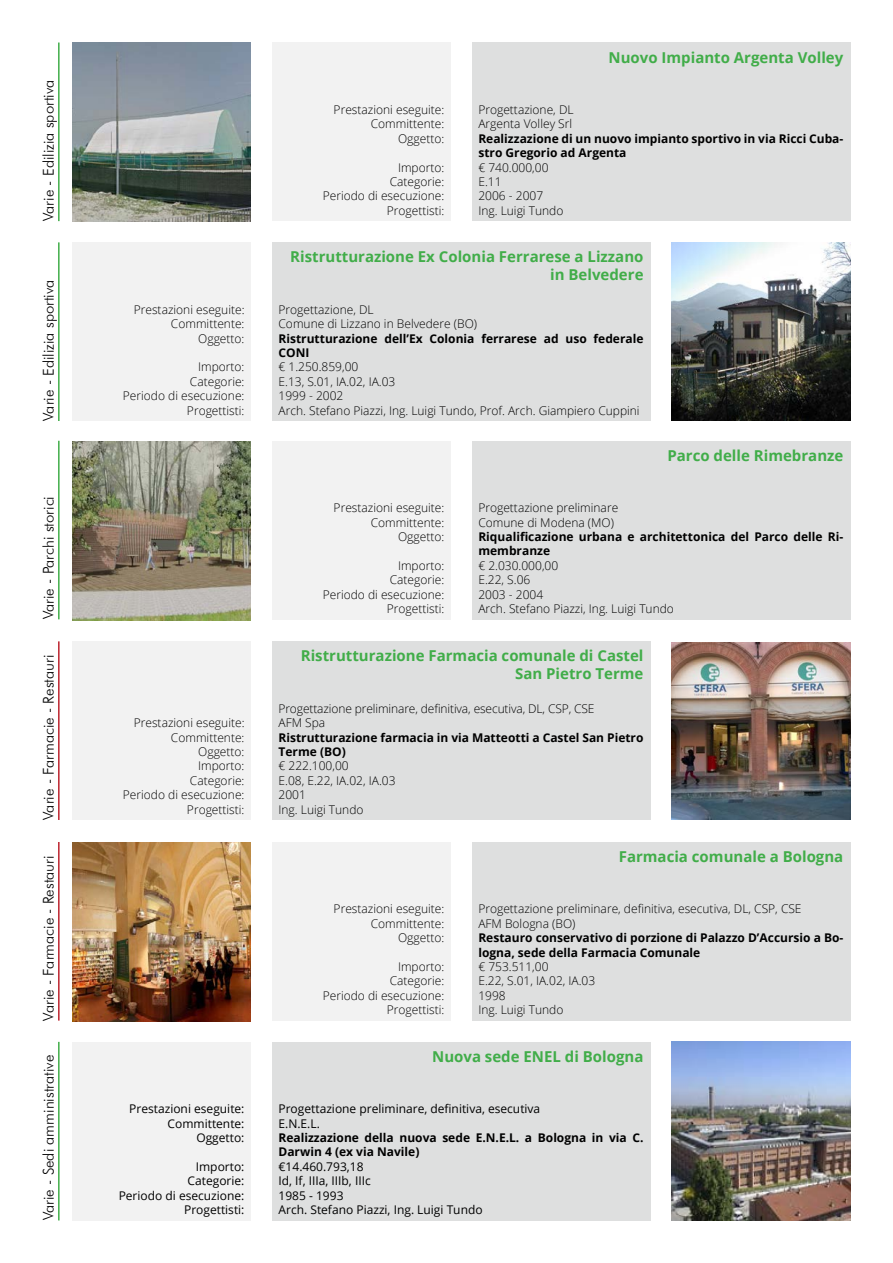
<style>
.page{position:relative;width:893px;height:1263px;background:#fff}
.page>*{position:absolute;margin:0;border:0;box-sizing:border-box;transform-origin:0 0}
.t1{font:700 15px/18px "Open Sans";color:#41ad49;text-align:right}
.t2{font:300 15px "Futura BT";color:#000}
.t3{font:300 12px/14.4px "Open Sans";color:#000}
.t4{font:700 12px/14.4px "Open Sans";color:#000}
.t5{font:12px/14.4px "Open Sans";color:#000;text-align:right}
</style>
<div class="page">
<img style="left:672px;top:242px;width:178px;height:179px">
<div style="left:72px;top:242px;width:179px;height:179px;background:#f2f2f2"></div>
<div style="left:272px;top:242px;width:379px;height:179px;background:#dedfdf"></div>
<hr style="left:58px;top:242px;width:2px;height:179px;background:#41ad49">
<img style="left:72px;top:43px;width:179px;height:178px">
<div style="left:272px;top:43px;width:179px;height:178px;background:#f2f2f2"></div>
<div style="left:472px;top:43px;width:378px;height:178px;background:#dedfdf"></div>
<hr style="left:58px;top:43px;width:2px;height:178px;background:#41ad49">
<img style="left:72px;top:441px;width:179px;height:179px">
<div style="left:272px;top:441px;width:179px;height:178px;background:#f2f2f2"></div>
<div style="left:472px;top:441px;width:378px;height:178px;background:#dedfdf"></div>
<hr style="left:58px;top:441px;width:2px;height:178px;background:#41ad49">
<img style="left:672px;top:1042px;width:178px;height:178px">
<div style="left:72px;top:1042px;width:179px;height:178px;background:#f2f2f2"></div>
<div style="left:272px;top:1042px;width:379px;height:178px;background:#dedfdf"></div>
<hr style="left:58px;top:1042px;width:2px;height:178px;background:#41ad49">
<img style="left:672px;top:642px;width:178px;height:178px">
<div style="left:72px;top:641px;width:179px;height:179px;background:#f2f2f2"></div>
<div style="left:272px;top:641px;width:379px;height:179px;background:#dedfdf"></div>
<hr style="left:58px;top:641px;width:2px;height:179px;background:#bc232e">
<img style="left:72px;top:843px;width:179px;height:178px">
<div style="left:272px;top:842px;width:179px;height:178px;background:#f2f2f2"></div>
<div style="left:472px;top:842px;width:378px;height:178px;background:#dedfdf"></div>
<hr style="left:58px;top:842px;width:2px;height:178px;background:#bc232e">
<p class="t2" style="left:39px;top:221px;width:143px;rotate:-90deg">Varie - Edilizia sportiva</p>
<p class="t2" style="left:39px;top:421px;width:143px;rotate:-90deg">Varie - Edilizia sportiva</p>
<p class="t2" style="left:39px;top:619px;width:125px;rotate:-90deg">Varie - Parchi storici</p>
<p class="t2" style="left:39px;top:820px;width:167px;rotate:-90deg">Varie - Farmacie - Restauri</p>
<p class="t2" style="left:39px;top:1020px;width:167px;rotate:-90deg">Varie - Farmacie - Restauri</p>
<p class="t2" style="left:39px;top:1220px;width:167px;rotate:-90deg">Varie - Sedi amministrative</p>
<p class="t3" style="left:134px;top:302px;width:112px;text-align:right">Prestazioni eseguite:<br>Committente:<br>Oggetto:</p>
<p class="t3" style="left:123px;top:359px;width:123px;text-align:right">Importo:<br>Categorie:<br>Periodo di esecuzione:<br>Progettisti:</p>
<p class="t3" style="left:123px;top:715px;width:123px;text-align:right">Prestazioni eseguite:<br>Committente:<br>Oggetto:<br>Importo:<br>Categorie:<br>Periodo di esecuzione:<br>Progettisti:</p>
<p class="t5" style="left:129px;top:1101px;width:117px">Prestazioni eseguite:<br>Committente:<br>Oggetto:</p>
<p class="t5" style="left:119px;top:1159px;width:127px">Importo:<br>Categorie:<br>Periodo di esecuzione:<br>Progettisti:</p>
<p class="t3" style="left:334px;top:102px;width:112px;text-align:right">Prestazioni eseguite:<br>Committente:<br>Oggetto:</p>
<p class="t3" style="left:323px;top:160px;width:123px;text-align:right">Importo:<br>Categorie:<br>Periodo di esecuzione:<br>Progettisti:</p>
<p class="t1" style="left:608px;top:48px;width:236px">Nuovo Impianto Argenta Volley</p>
<p class="t3" style="left:478px;top:102px;width:97px">Progettazione, DL<br>Argenta Volley Srl</p>
<p class="t4" style="left:478px;top:131px;width:366px">Realizzazione di un nuovo impianto sportivo in via Ricci Cuba&shy;stro Gregorio ad Argenta</p>
<p class="t3" style="left:478px;top:160px;width:87px">€ 740.000,00<br>E.11<br>2006 - 2007<br>Ing. Luigi Tundo</p>
<p class="t1" style="left:290px;top:248px;width:355px">Ristrutturazione Ex Colonia Ferrarese a Lizzano in Belvedere</p>
<p class="t3" style="left:278px;top:302px;width:200px">Progettazione, DL<br>Comune di Lizzano in Belvedere (BO)</p>
<p class="t4" style="left:278px;top:331px;width:366px">Ristrutturazione dell’Ex Colonia ferrarese ad uso federale<br>CONI</p>
<p class="t3" style="left:278px;top:359px;width:363px">€ 1.250.859,00<br>E.13, S.01, IA.02, IA.03<br>1999 - 2002<br>Arch. Stefano Piazzi, Ing. Luigi Tundo, Prof. Arch. Giampiero Cuppini</p>
<p class="t1" style="left:667px;top:446px;width:177px">Parco delle Rimebranze</p>
<p class="t3" style="left:334px;top:500px;width:112px;text-align:right">Prestazioni eseguite:<br>Committente:<br>Oggetto:</p>
<p class="t3" style="left:323px;top:558px;width:123px;text-align:right">Importo:<br>Categorie:<br>Periodo di esecuzione:<br>Progettisti:</p>
<p class="t3" style="left:478px;top:500px;width:141px">Progettazione preliminare<br>Comune di Modena (MO)</p>
<p class="t4" style="left:478px;top:529px;width:366px">Riqualificazione urbana e architettonica del Parco delle Ri&shy;membranze</p>
<p class="t3" style="left:478px;top:558px;width:197px">€ 2.030.000,00<br>E.22, S.06<br>2003 - 2004<br>Arch. Stefano Piazzi, Ing. Luigi Tundo</p>
<p class="t1" style="left:301px;top:646px;width:344px">Ristrutturazione Farmacia comunale di Castel<br>San Pietro Terme</p>
<p class="t3" style="left:278px;top:701px;width:318px">Progettazione preliminare, definitiva, esecutiva, DL, CSP, CSE<br>AFM Spa</p>
<p class="t4" style="left:278px;top:730px;width:366px">Ristrutturazione farmacia in via Matteotti a Castel San Pietro<br>Terme (BO)</p>
<p class="t3" style="left:278px;top:758px;width:119px">€ 222.100,00<br>E.08, E.22, IA.02, IA.03<br>2001<br>Ing. Luigi Tundo</p>
<p class="t3" style="left:334px;top:901px;width:112px;text-align:right">Prestazioni eseguite:<br>Committente:<br>Oggetto:</p>
<p class="t3" style="left:323px;top:959px;width:123px;text-align:right">Importo:<br>Categorie:<br>Periodo di esecuzione:<br>Progettisti:</p>
<p class="t1" style="left:619px;top:847px;width:226px">Farmacia comunale a Bologna</p>
<p class="t3" style="left:478px;top:901px;width:325px">Progettazione preliminare, definitiva, esecutiva, DL, CSP, CSE<br>AFM Bologna (BO)</p>
<p class="t4" style="left:478px;top:930px;width:366px">Restauro conservativo di porzione di Palazzo D’Accursio a Bo&shy;logna, sede della Farmacia Comunale</p>
<p class="t3" style="left:478px;top:959px;width:118px">€ 753.511,00<br>E.22, S.01, IA.02, IA.03<br>1998<br>Ing. Luigi Tundo</p>
<p class="t1" style="left:432px;top:1047px;width:213px">Nuova sede ENEL di Bologna</p>
<p class="t5" style="left:279px;top:1101px;width:263px;text-align:left">Progettazione preliminare, definitiva, esecutiva<br>E.N.E.L.</p>
<p class="t4" style="left:279px;top:1130px;width:366px">Realizzazione della nuova sede E.N.E.L. a Bologna in via C.<br>Darwin 4 (ex via Navile)</p>
<p class="t5" style="left:279px;top:1159px;width:206px;text-align:left">€14.460.793,18<br>Id, If, IIIa, IIIb, IIIc<br>1985 - 1993<br>Arch. Stefano Piazzi, Ing. Luigi Tundo</p>
</div>
